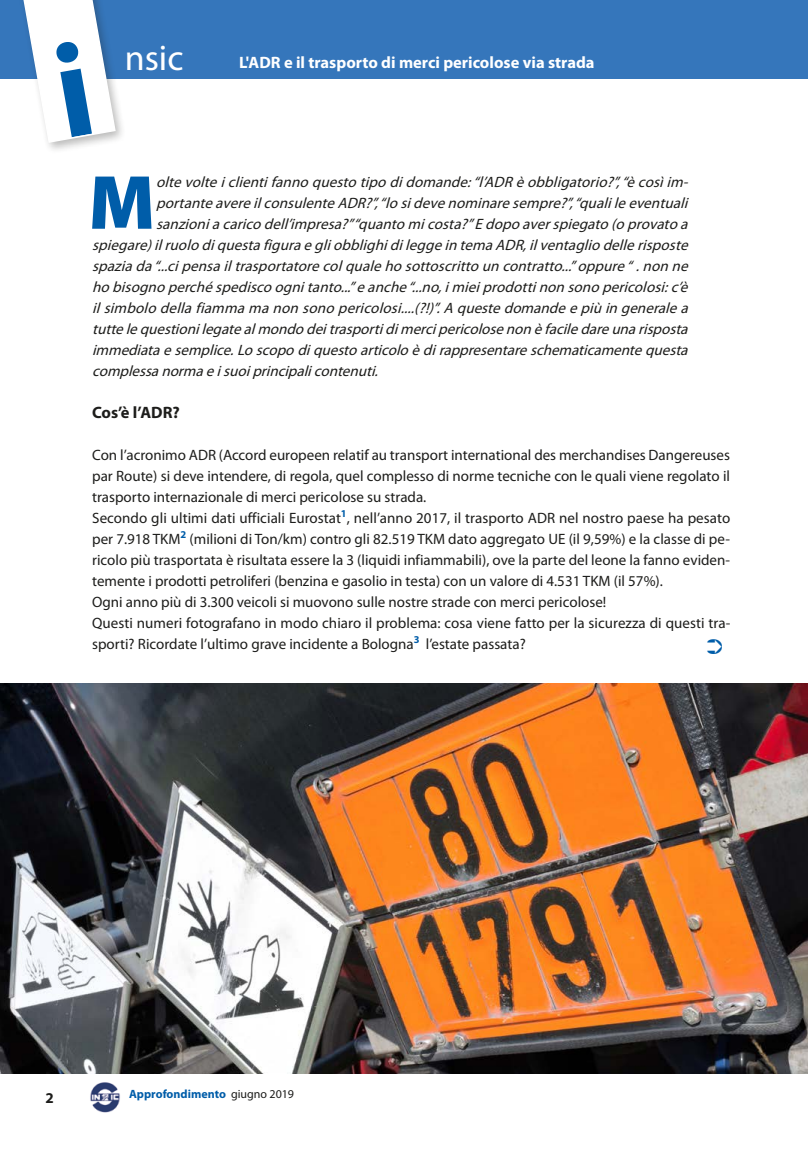
<style>
.page{position:relative;width:808px;height:1149px;background:#fff}
.page>*{position:absolute;margin:0;border:0;box-sizing:border-box;transform-origin:0 0}
.t1{font:900 77.25px "Myriad Pro";color:#005da9}
.t2{font:36px "Myriad Pro";color:#fff}
.t3{font:700 16.5px "Myriad Pro";color:#fff}
.t4{font:700 16.5px "Myriad Pro";color:#1d1d1b}
.t5{font:15px/21px "Myriad Pro";color:#1d1d1b}
.t6{font:italic 15px "Myriad Pro";letter-spacing:.01em;color:#1d1d1b}
.t7{font:700 15px "Myriad Pro";color:#1d1d1b}
.t8{font:700 12px "Myriad Pro";color:#005da9}
.s1{font-weight:400;color:#1d1d1b}
</style>
<div class="page">
<div style="left:0;top:0;width:808px;height:78px;background:#3576bb"></div>
<div style="left:17px;top:0;width:110px;height:154px;background:#1d1d1b;opacity:.3"></div>
<img style="left:90px;top:1082px;width:30px;height:31px">
<img style="left:0;top:683px;width:808px;height:390px">
<svg style="left:20px;top:0;width:97px;height:144px"></svg>
<h2 class="t2" style="left:125px;top:38px;width:60px">nsic</h2>
<p class="t3" style="left:239px;top:53px;width:357px">L'ADR e il trasporto di merci pericolose via strada</p>
<h1 class="t1" style="left:88px;top:159px;width:68px">M</h1>
<p class="t6" style="left:156px;top:173px;width:537px">oltevolteiclientifanno questo tipo didomande:“l’ADR èobbligatorio?”,“ècosìim-</p>
<p class="t6" style="left:156px;top:194px;width:537px">portanteavereilconsulenteADR?”,“lo sidevenominaresempre?”,“qualileeventuali</p>
<p class="t6" style="left:156px;top:215px;width:537px">sanzioniacarico dell’impresa?”“quanto micosta?”Edopo averspiegato (o provato a</p>
<p class="t6" style="left:92px;top:236px;width:601px">spiegare)ilruolo diquestafiguraegliobblighidileggein temaADR,ilventaglio dellerisposte</p>
<p class="t6" style="left:92px;top:257px;width:601px">spaziada“...cipensailtrasportatorecolqualeho sottoscritto un contratto...”oppure“.non ne</p>
<p class="t6" style="left:92px;top:278px;width:601px">ho bisogno perchéspedisco ognitanto...”eanche“...no,imieiprodottinon sono pericolosi:c’è</p>
<p class="t6" style="left:92px;top:299px;width:601px">ilsimbolo dellafiammamanon sono pericolosi....(?!)”. A questedomandeepiù in generalea</p>
<p class="t6" style="left:92px;top:320px;width:601px">tuttelequestionilegatealmondodeitrasportidimercipericolosenonèfaciledareunarisposta</p>
<p class="t6" style="left:92px;top:341px;width:601px">immediataesemplice.Loscopodiquestoarticoloèdirappresentareschematicamentequesta</p>
<p class="t6" style="left:92px;top:362px;width:292px">complessanormaeisuoiprincipalicontenuti.</p>
<p class="t4" style="left:92px;top:403px;width:89px">Cos’è l’ADR?</p>
<p class="t5" style="left:92px;top:444px;width:640px">Con l’acronimo ADR (Accord europeen relatif au transport international des merchandises Dangereuses par Route) si deve intendere, di regola, quel complesso di norme tecniche con le quali viene regolato il trasporto internazionale di merci pericolose su strada.<br>Secondo gli ultimi dati ufficiali Eurostat<sup>1</sup>, nell’anno 2017, il trasporto ADR nel nostro paese ha pesato per 7.918 TKM<sup>2</sup> (milioni di Ton/km) contro gli 82.519 TKM dato aggregato UE (il 9,59%) e la classe di pe&shy;ricolo più trasportata è risultata essere la 3 (liquidi infiammabili), ove la parte del leone la fanno eviden&shy;temente i prodotti petroliferi (benzina e gasolio in testa) con un valore di 4.531 TKM (il 57%).<br>Ogni anno più di 3.300 veicoli si muovono sulle nostre strade con merci pericolose!<br>Questi numeri fotografano in modo chiaro il problema: cosa viene fatto per la sicurezza di questi tra&shy;sporti? Ricordate l’ultimo grave incidente a Bologna<sup>3</sup> l’estate passata?</p>
<p class="t7" style="left:45px;top:1088px;width:10px">2</p>
<p class="t8" style="left:129px;top:1086px;width:166px">Approfondimento <span class="s1">giugno 2019</span></p>
</div>
